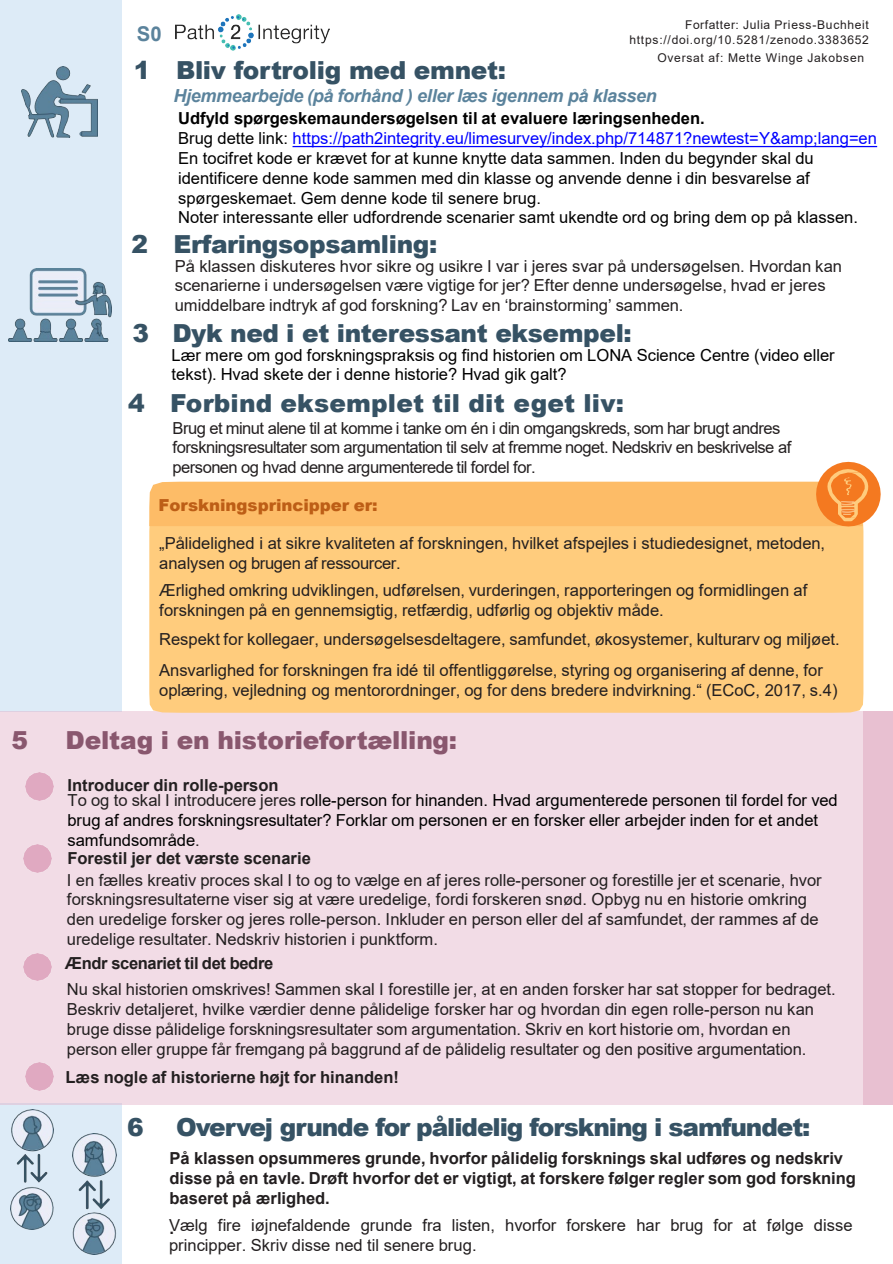
<style>
.page{position:relative;width:893px;height:1264px;background:#fff}
.page>*{position:absolute;margin:0;border:0;box-sizing:border-box;transform-origin:0 0}
.t1{font:900 24.9px "Arial";letter-spacing:-.015em;color:#365264}
.t2{font:900 24.9px "Arial";letter-spacing:-.045em;color:#365264}
.t3{font:900 24.9px "Arial";letter-spacing:.005em;color:#365264}
.t4{font:900 24.9px "Arial";letter-spacing:-.01em;color:#89576e}
.t5{font:700 20.4px "Arial";color:#5b839c}
.t6{font:italic 700 18px "Arial";letter-spacing:-.02em;color:#5b839c}
.t7{font:16.5px/19.8px "Arial";color:#231f20}
.t8{font:16.5px/19.8px "Arial";color:#000}
.t9{font:700 16.5px/19.8px "Arial";color:#231f20}
.t10{font:16.5px/19.8px "Arial";letter-spacing:-.035em;color:#231f20}
.t11{font:16.5px "Arial";color:#00f}
.t12{font:700 16.5px "Arial";color:#000}
.t13{font:700 16.5px "Arial";letter-spacing:-.025em;color:#231f20}
.t14{font:900 16.5px "Arial";letter-spacing:-.005em;color:#bd5e16}
.t15{font:12px/15.9px "Arial";letter-spacing:.055em;color:#231f20;text-align:right}
.s1{color:#000}
.s2{color:#231f20}
</style>
<div class="page">
<img style="left:176px;top:15px;width:154px;height:36px">
<div style="left:0;top:0;width:122px;height:711px;background:#ddebf7"></div>
<div style="left:0;top:1102px;width:122px;height:161px;background:#ddebf7"></div>
<div style="left:0;top:711px;width:862px;height:393px;background:#f2dce6"></div>
<div style="left:863px;top:711px;width:29px;height:393px;background:#e8c0d1"></div>
<img style="left:26px;top:1062px;width:28px;height:28px">
<img style="left:26px;top:772px;width:28px;height:28px">
<img style="left:24px;top:953px;width:28px;height:27px">
<img style="left:24px;top:844px;width:28px;height:28px">
<img style="left:22px;top:66px;width:75px;height:71px">
<img style="left:8px;top:269px;width:103px;height:72px">
<div style="left:149px;top:526px;width:714px;height:186px;background:#ffcc7d"></div>
<svg style="left:149px;top:462px;width:731px;height:64px"></svg>
<img style="left:10px;top:1109px;width:44px;height:120px">
<img style="left:73px;top:1133px;width:43px;height:121px">
<svg style="left:292px;top:146px;width:585px;height:1px"></svg>
<p class="t15" style="left:629px;top:16px;width:241px">Forfatter: Julia Priess-Buchheit https://doi.org/10.5281/zenodo.3383652</p>
<p class="t5" style="left:137px;top:19px;width:26px">S0</p>
<p class="t1" style="left:134px;top:52px;width:373px">1 Bliv fortrolig med emnet:</p>
<p class="t6" style="left:173px;top:83px;width:484px">Hjemmearbejde (på forhånd ) eller læs igennem på klassen</p>
<p class="t15" style="left:657px;top:49px;width:208px">Oversat af: Mette Winge Jakobsen</p>
<p class="t12" style="left:178px;top:107px;width:528px">Udfyld spørgeskemaundersøgelsen til at evaluere læringsenheden.</p>
<p class="t11" style="left:178px;top:127px;width:700px"><span class="s1">Brug dette link:</span> https://path2integrity.eu/limesurvey/index.php/714871?newtest=Y&amp;amp;lang=en</p>
<p class="t8" style="left:178px;top:148px;width:637px">En tocifret kode er krævet for at kunne knytte data sammen. Inden du begynder skal du identificere denne kode sammen med din klasse og anvende denne i din besvarelse af spørgeskemaet. Gem denne kode til senere brug.</p>
<p class="t8" style="left:178px;top:207px;width:681px">Noter interessante eller udfordrende scenarier samt ukendte ord og bring dem op på klassen.</p>
<p class="t1" style="left:131px;top:226px;width:307px">2 Erfaringsopsamling:</p>
<p class="t7" style="left:175px;top:256px;width:668px">På klassen diskuteres hvor sikre og usikre I var i jeres svar på undersøgelsen. Hvordan kan scenarierne i undersøgelsen være vigtige for jer? Efter denne undersøgelse, hvad er jeres umiddelbare indtryk af god forskning? Lav en ‘brainstorming’ sammen.</p>
<p class="t1" style="left:132px;top:315px;width:501px">3 Dyk ned i et interessant eksempel:</p>
<p class="t8" style="left:172px;top:345px;width:664px">Lær mere om god forskningspraksis og find historien om LONA Science Centre (video eller tekst). Hvad skete der i denne historie? Hvad gik galt?</p>
<p class="t3" style="left:128px;top:385px;width:497px">4 Forbind eksemplet til dit eget liv:</p>
<p class="t10" style="left:173px;top:417px;width:620px">Brug et minut alene til at komme i tanke om én i din omgangskreds, som har brugt andres forskningsresultater som argumentation til selv at fremme noget. Nedskriv en beskrivelse af personen og hvad denne argumenterede til fordel for.</p>
<p class="t14" style="left:159px;top:493px;width:220px">Forskningsprincipper er:</p>
<p class="t7" style="left:159px;top:533px;width:667px">„Pålidelighed i at sikre kvaliteten af forskningen, hvilket afspejles i studiedesignet, metoden, analysen og brugen af ressourcer.</p>
<p class="t7" style="left:159px;top:580px;width:649px">Ærlighed omkring udviklingen, udførelsen, vurderingen, rapporteringen og formidlingen af forskningen på en gennemsigtig, retfærdig, udførlig og objektiv måde.</p>
<p class="t7" style="left:159px;top:629px;width:682px">Respekt for kollegaer, undersøgelsesdeltagere, samfundet, økosystemer, kulturarv og miljøet.</p>
<p class="t7" style="left:159px;top:660px;width:679px">Ansvarlighed for forskningen fra idé til offentliggørelse, styring og organisering af denne, for oplæring, vejledning og mentorordninger, og for dens bredere indvirkning.“ (ECoC, 2017, s.4)</p>
<p class="t4" style="left:12px;top:721px;width:18px">5</p>
<p class="t4" style="left:66px;top:721px;width:393px">Deltag i en historiefortælling:</p>
<p class="t9" style="left:67px;top:775px;width:212px">Introducer din rolle-person</p>
<p class="t8" style="left:67px;top:790px;width:771px"><span class="s2">To og to skal I introducere jeres</span> rolle-person for hinanden. Hvad argumenterede personen til fordel for ved brug af andres forskningsresultater? Forklar om personen er en forsker eller arbejder inden for et andet samfundsområde<span class="s2">.</span></p>
<p class="t9" style="left:67px;top:848px;width:245px">Forestil jer det værste scenarie</p>
<p class="t7" style="left:67px;top:869px;width:756px">I en fælles kreativ proces skal I to og to vælge en af jeres rolle-personer og forestille jer et scenarie, hvor forskningsresultaterne viser sig at være uredelige, fordi forskeren snød. Opbyg nu en historie omkring den uredelige forsker og jeres rolle-person. Inkluder en person eller del af samfundet, der rammes af de uredelige resultater. Nedskriv historien i punktform.</p>
<p class="t13" style="left:66px;top:951px;width:209px">Ændr scenariet til det bedre</p>
<p class="t7" style="left:67px;top:979px;width:770px">Nu skal historien omskrives! Sammen skal I forestille jer, at en anden forsker har sat stopper for bedraget.<br>Beskriv detaljeret, hvilke værdier denne pålidelige forsker har og hvordan din egen rolle-person nu kan bruge disse pålidelige forskningsresultater som argumentation. Skriv en kort historie om, hvordan en person eller gruppe får fremgang på baggrund af de pålidelig resultater og den positive argumentation.</p>
<p class="t9" style="left:65px;top:1067px;width:335px">Læs nogle af historierne højt for hinanden!</p>
<p class="t1" style="left:127px;top:1108px;width:18px">6</p>
<p class="t2" style="left:176px;top:1108px;width:635px">Overvej grunde for pålidelig forskning i samfundet:</p>
<p class="t9" style="left:169px;top:1148px;width:687px">På klassen opsummeres grunde, hvorfor pålidelig forsknings skal udføres og nedskriv disse på en tavle. Drøft hvorfor det er vigtigt, at forskere følger regler som god forskning baseret på ærlighed.</p>
<p class="t7" style="left:169px;top:1215px;width:40px">Vælg</p>
<p class="t9" style="left:169px;top:1218px;width:6px">.</p>
<p class="t7" style="left:169px;top:1215px;width:685px;text-indent:49px">fire iøjnefaldende grunde fra listen, hvorfor forskere har brug for at følge disse principper. Skriv disse ned til senere brug.</p>
</div>
